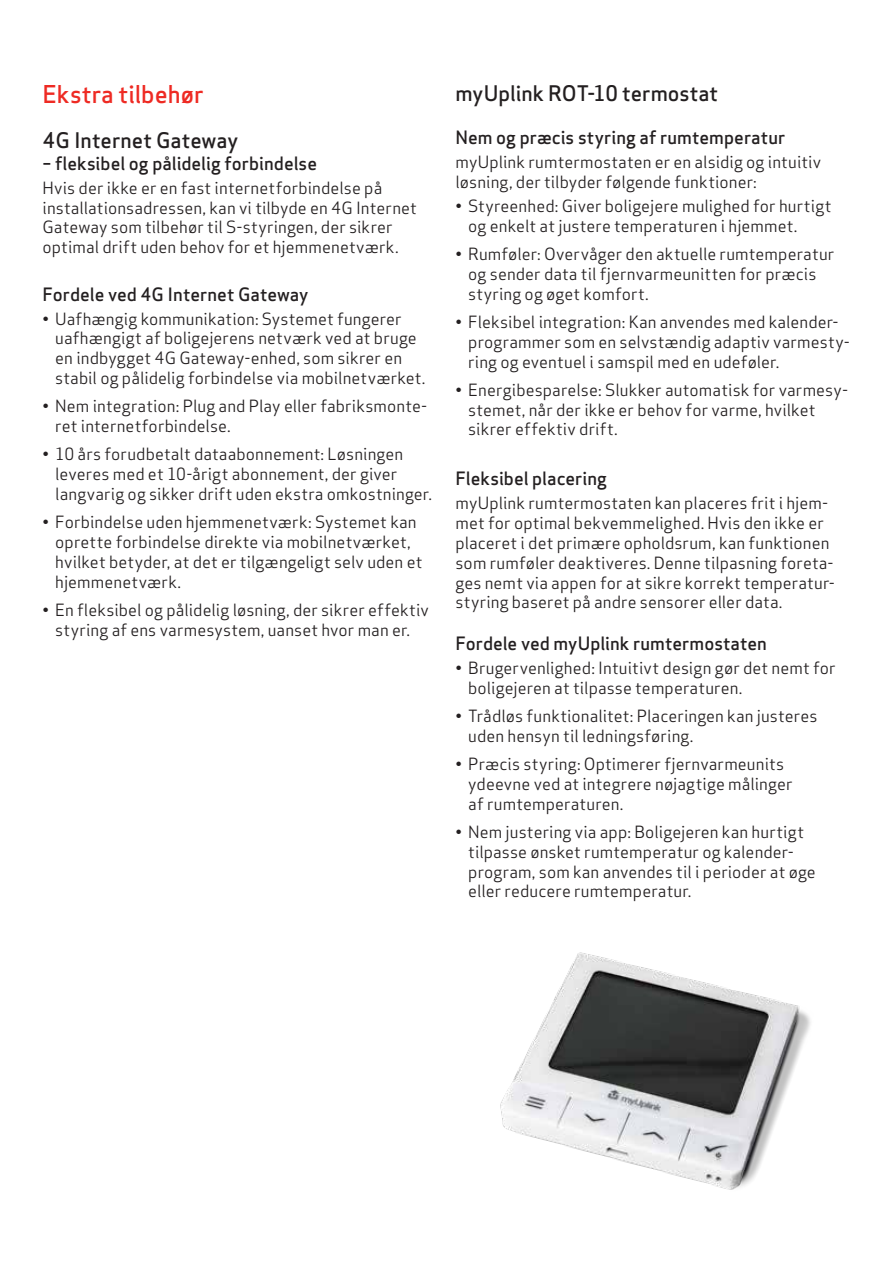
<style>
.page{position:relative;width:893px;height:1263px;background:#fff}
.page>*{position:absolute;margin:0;border:0;box-sizing:border-box;transform-origin:0 0}
.t1{font:500 24px "Apex Sans";color:#ee2a23}
.t2{font:500 21px "Apex Sans";color:#231f20}
.t3{font:500 18px "Apex Sans";color:#231f20}
.t4{font:16.5px/19.8px "Apex Sans";letter-spacing:.005em;color:#231f20}
</style>
<div class="page">
<img style="left:500px;top:952px;width:311px;height:238px">
<h1 class="t1" style="left:43px;top:73px;width:163px">Ekstra tilbehør</h1>
<p class="t2" style="left:43px;top:122px;width:197px">4G Internet Gateway</p>
<p class="t3" style="left:43px;top:147px;width:276px">– fleksibel og pålidelig forbindelse</p>
<p class="t4" style="left:43px;top:176px;width:376px">Hvis der ikke er en fast internetforbindelse på installationsadressen, kan vi tilbyde en 4G Internet Gateway som tilbehør til S-styringen, der sikrer optimal drift uden behov for et hjemmenetværk.</p>
<p class="t3" style="left:43px;top:278px;width:268px">Fordele ved 4G Internet Gateway</p>
<p class="t4" style="left:55px;top:307px;width:372px;text-indent:-13px">• Uafhængig kommunikation: Systemet fungerer uafhængigt af boligejerens netværk ved at bruge en indbygget 4G Gateway-enhed, som sikrer en stabil og pålidelig forbindelse via mobilnetværket.</p>
<p class="t4" style="left:55px;top:395px;width:374px;text-indent:-13px">• Nem integration: Plug and Play eller fabriksmonte&shy;ret internetforbindelse.</p>
<p class="t4" style="left:55px;top:443px;width:378px;text-indent:-13px">• 10 års forudbetalt dataabonnement: Løsningen leveres med et 10-årigt abonnement, der giver langvarig og sikker drift uden ekstra omkostninger.</p>
<p class="t4" style="left:55px;top:511px;width:369px;text-indent:-13px">• Forbindelse uden hjemmenetværk: Systemet kan oprette forbindelse direkte via mobilnetværket, hvilket betyder, at det er tilgængeligt selv uden et hjemmenetværk.</p>
<p class="t4" style="left:43px;top:598px;width:388px;text-align:center">• En fleksibel og pålidelig løsning, der sikrer effektiv styring af ens varmesystem, uanset hvor man er.</p>
<p class="t2" style="left:455px;top:75px;width:264px">myUplink ROT-10 termostat</p>
<p class="t3" style="left:455px;top:121px;width:331px">Nem og præcis styring af rumtemperatur</p>
<p class="t4" style="left:455px;top:151px;width:367px">myUplink rumtermostaten er en alsidig og intuitiv løsning, der tilbyder følgende funktioner:</p>
<p class="t4" style="left:468px;top:194px;width:365px;text-indent:-13px">• Styreenhed: Giver boligejere mulighed for hurtigt og enkelt at justere temperaturen i hjemmet.</p>
<p class="t4" style="left:468px;top:242px;width:368px;text-indent:-13px">• Rumføler: Overvåger den aktuelle rumtemperatur og sender data til fjernvarmeunitten for præcis styring og øget komfort.</p>
<p class="t4" style="left:468px;top:310px;width:383px;text-indent:-13px">• Fleksibel integration: Kan anvendes med kalender&shy;programmer som en selvstændig adaptiv varmesty&shy;ring og eventuel i samspil med en udeføler.</p>
<p class="t4" style="left:468px;top:378px;width:381px;text-indent:-13px">• Energibesparelse: Slukker automatisk for varmesy&shy;stemet, når der ikke er behov for varme, hvilket sikrer effektiv drift.</p>
<p class="t3" style="left:455px;top:463px;width:153px">Fleksibel placering</p>
<p class="t4" style="left:455px;top:492px;width:381px">myUplink rumtermostaten kan placeres frit i hjem&shy;met for optimal bekvemmelighed. Hvis den ikke er placeret i det primære opholdsrum, kan funktionen som rumføler deaktiveres. Denne tilpasning foreta&shy;ges nemt via appen for at sikre korrekt temperatur&shy;styring baseret på andre sensorer eller data.</p>
<p class="t3" style="left:455px;top:627px;width:313px">Fordele ved myUplink rumtermostaten</p>
<p class="t4" style="left:468px;top:656px;width:369px;text-indent:-13px">• Brugervenlighed: Intuitivt design gør det nemt for boligejeren at tilpasse temperaturen.</p>
<p class="t4" style="left:468px;top:704px;width:351px;text-indent:-13px">• Trådløs funktionalitet: Placeringen kan justeres uden hensyn til ledningsføring.</p>
<p class="t4" style="left:468px;top:752px;width:326px;text-indent:-13px">• Præcis styring: Optimerer fjernvarmeunits ydeevne ved at integrere nøjagtige målinger af rumtemperaturen.</p>
<p class="t4" style="left:468px;top:820px;width:349px;text-indent:-13px">• Nem justering via app: Boligejeren kan hurtigt tilpasse ønsket rumtemperatur og kalender&shy;program, som kan anvendes til i perioder at øge eller reducere rumtemperatur.</p>
</div>
